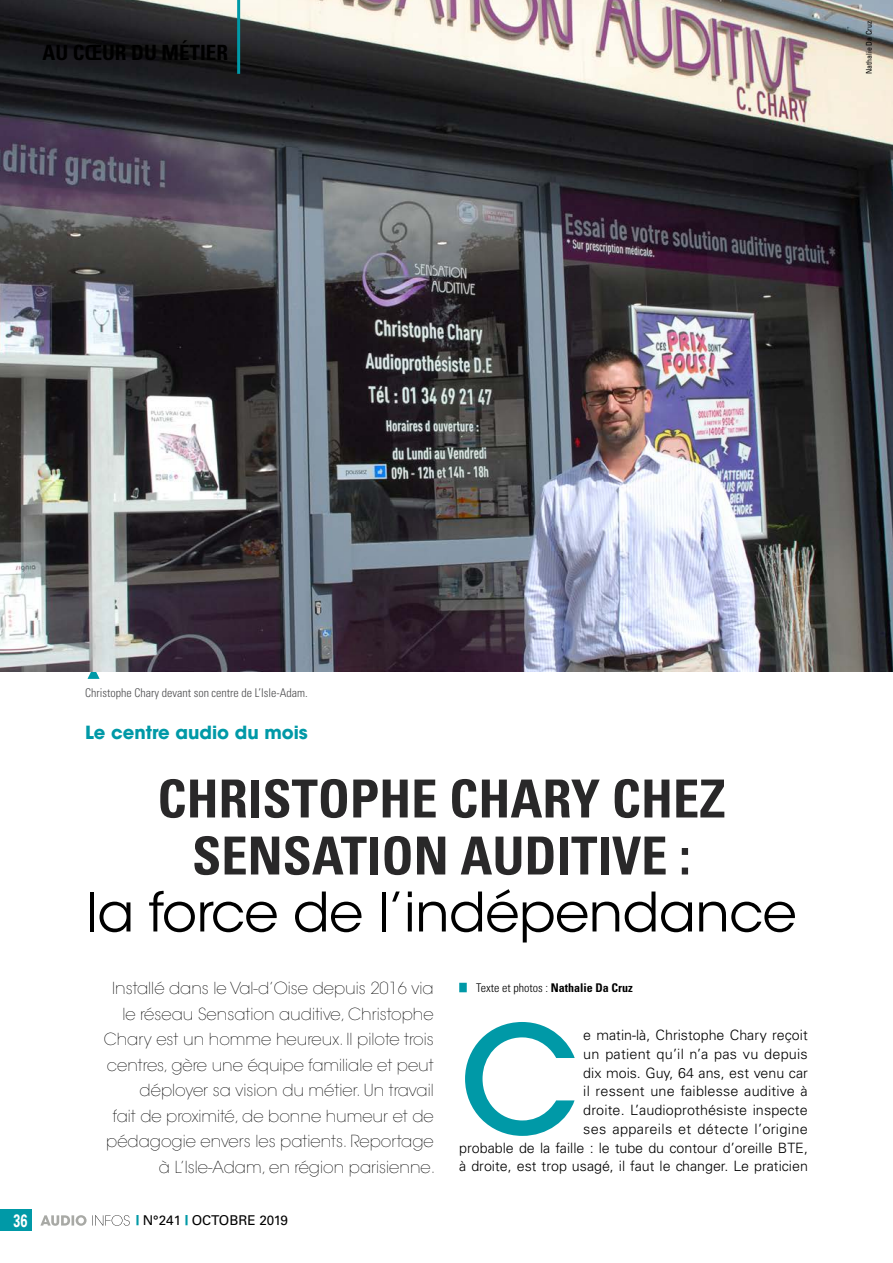
<style>
.page{position:relative;width:893px;height:1263px;background:#fff}
.page>*{position:absolute;margin:0;border:0;box-sizing:border-box;transform-origin:0 0}
.t1{font:500 148.35px "ITC Avant Garde Std";color:#0099a7}
.t2{font:54px "ITC Avant Garde Std";letter-spacing:-.01em;color:#000}
.t3{font:700 condensed 52.5px/57px "Univers LT Std";color:#292829;text-align:center}
.t4{font:700 condensed 21px "Univers LT Std";color:#000}
.t5{font:700 18px "ITC Avant Garde Std";color:#0099a7}
.t6{font:700 18px "Univers LT Std";color:#fff;scale:.7 1}
.t7{font:200 16.5px/25.5px "ITC Avant Garde Std";color:#000;text-align:right}
.t8{font:300 14.25px/18.8px "Univers LT Std";color:#000;text-align:right}
.t9{font:13.5px "Univers LT Std";color:#000}
.t10{font:300 condensed 12px "Univers LT Std";color:#4d4d4f}
.t11{font:300 condensed 12px "Univers";color:#000}
.t12{font:condensed 7.8px "Univers LT Std";color:#000}
.s1{font-weight:700}
.s2{font-family:"Univers LT Std X Black Ex";color:#0099a7}
</style>
<div class="page">
<svg style="left:87px;top:672px;width:13px;height:7px"></svg>
<img style="left:0;top:0;width:893px;height:672px">
<div style="left:459px;top:983px;width:8px;height:9px;background:#0099a7"></div>
<svg style="left:40px;top:1215px;width:90px;height:11px"></svg>
<div style="left:0;top:1210px;width:32px;height:21px;background:#0099a7"></div>
<hr style="left:237px;top:0;width:3px;height:74px;background:#0099a7">
<p class="t4" style="left:43px;top:39px;width:187px">AU CŒUR DU MÉTIER</p>
<p class="t12" style="left:864px;top:74px;width:54px;rotate:-90deg">Nathalie Da Cruz</p>
<p class="t10" style="left:85px;top:686px;width:224px">Christophe Chary devant son centre de L’Isle-Adam.</p>
<p class="t5" style="left:85px;top:721px;width:224px">Le centre audio du mois</p>
<h3 class="t3" style="left:157px;top:770px;width:570px">CHRISTOPHE CHARY CHEZ<br>SENSATION AUDITIVE :</h3>
<h2 class="t2" style="left:86px;top:879px;width:712px">la force de l’indépendance</h2>
<p class="t7" style="left:112px;top:976px;width:323px">Installé dans le Val-d’Oise depuis 2016 via</p>
<p class="t11" style="left:476px;top:981px;width:158px">Texte et photos : <span class="s1">Nathalie Da Cruz</span></p>
<p class="t7" style="left:104px;top:1001px;width:333px">le réseau Sensation auditive, Christophe Chary est un homme heureux. Il pilote trois centres, gère une équipe familiale et peut déployer sa vision du métier. Un travail<br>fait de proximité, de bonne humeur et de pédagogie envers les patients. Reportage à L’Isle-Adam, en région parisienne.</p>
<h1 class="t1" style="left:459px;top:988px;width:122px">C</h1>
<p class="t8" style="left:459px;top:1026px;width:350px">e matin-là, Christophe Chary reçoit<br>un patient qu’il n’a pas vu depuis<br>dix mois. Guy, 64 ans, est venu car<br>il ressent une faiblesse auditive à<br>droite. L’audioprothésiste inspecte<br>ses appareils et détecte l’origine<br>probable de la faille : le tube du contour d’oreille BTE, à droite, est trop usagé, il faut le changer. Le praticien</p>
<p class="t6" style="left:14px;top:1210px;width:22px">36</p>
<p class="t9" style="left:136px;top:1212px;width:153px"><span class="s2">|</span> N°241 <span class="s2">|</span> OCTOBRE 2019</p>
</div>
